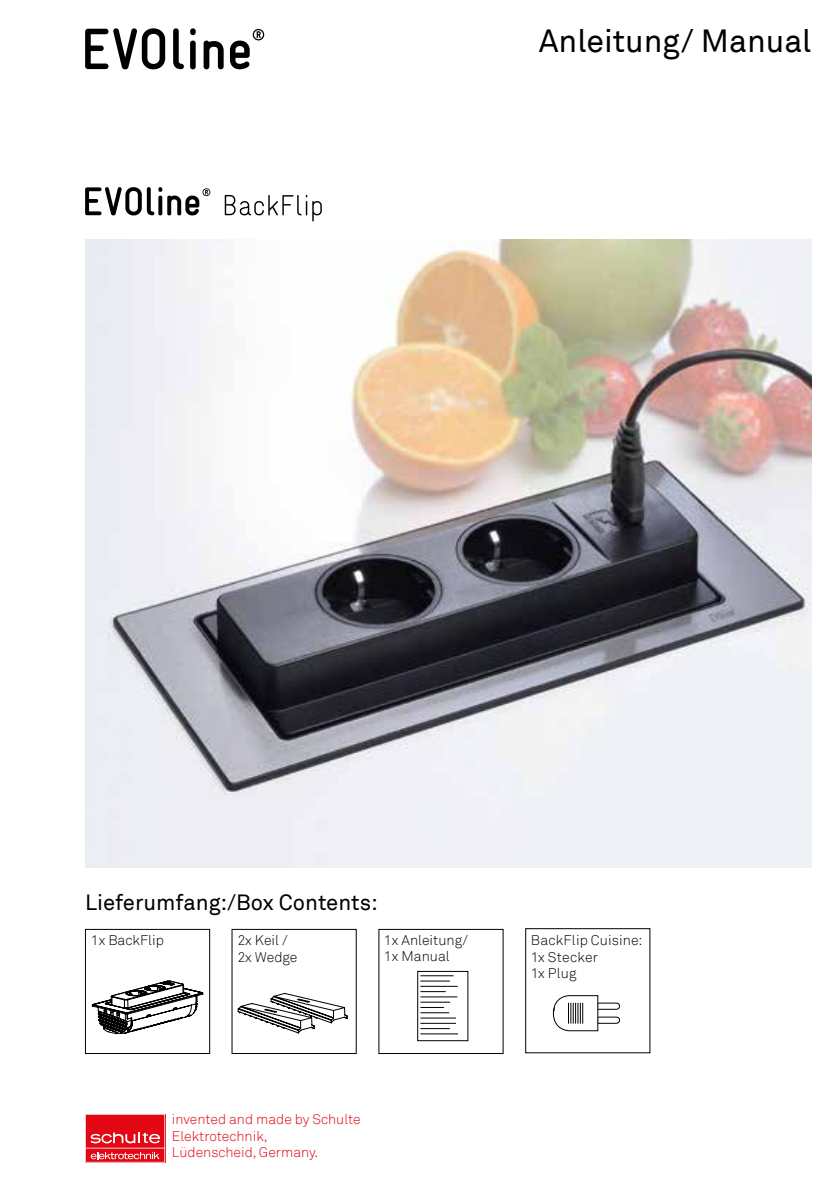
<style>
.page{position:relative;width:840px;height:1191px;background:#fff}
.page>*{position:absolute;margin:0;border:0;box-sizing:border-box;transform-origin:0 0}
.t1{font:32px "Akkurat";color:#000}
.t2{font:22px "Akkurat";color:#000}
.t3{font:300 14px/16.8px "Akkurat";color:#000}
.t4{font:300 14px/16.6px "Akkurat";color:#e30613}
</style>
<div class="page">
<div style="left:525px;top:928px;width:125px;height:125px;border:1px solid #000"></div>
<svg style="left:85px;top:1114px;width:80px;height:48px;background:#e7303b"></svg>
<svg style="left:203px;top:40px;width:20px;height:29px"></svg>
<svg style="left:173px;top:28px;width:11px;height:41px"></svg>
<svg style="left:85px;top:28px;width:80px;height:41px"></svg>
<div style="left:190px;top:41px;width:5px;height:28px;background:#000;border-radius:3px"></div>
<svg style="left:190px;top:28px;width:5px;height:7px"></svg>
<svg style="left:230px;top:29px;width:34px;height:40px"></svg>
<img style="left:85px;top:239px;width:726px;height:628px">
<svg style="left:92px;top:980px;width:111px;height:54px"></svg>
<div style="left:85px;top:929px;width:125px;height:124px;border:1px solid #000"></div>
<div style="left:417px;top:971px;width:51px;height:70px;border:1px solid #000"></div>
<hr style="left:420px;top:975px;width:41px;height:1px;background:#000">
<hr style="left:420px;top:980px;width:41px;height:1px;background:#000">
<hr style="left:420px;top:985px;width:41px;height:1px;background:#000">
<hr style="left:420px;top:991px;width:41px;height:1px;background:#000">
<hr style="left:420px;top:996px;width:41px;height:1px;background:#000">
<hr style="left:420px;top:1001px;width:41px;height:1px;background:#000">
<hr style="left:420px;top:1007px;width:41px;height:1px;background:#000">
<hr style="left:420px;top:1012px;width:41px;height:1px;background:#000">
<hr style="left:420px;top:1017px;width:41px;height:1px;background:#000">
<hr style="left:420px;top:1022px;width:41px;height:1px;background:#000">
<hr style="left:420px;top:1028px;width:41px;height:1px;background:#000">
<hr style="left:420px;top:1033px;width:41px;height:1px;background:#000">
<svg style="left:443px;top:972px;width:22px;height:63px"></svg>
<svg style="left:237px;top:993px;width:110px;height:40px"></svg>
<svg style="left:552px;top:995px;width:67px;height:36px"></svg>
<svg style="left:85px;top:187px;width:236px;height:34px"></svg>
<h1 class="t1" style="left:538px;top:22px;width:274px">Anleitung/ Manual</h1>
<h2 class="t2" style="left:85px;top:890px;width:294px">Lieferumfang:/Box Contents:</h2>
<p class="t3" style="left:91px;top:932px;width:75px">1x BackFlip</p>
<p class="t3" style="left:383px;top:931px;width:86px">1x Anleitung/<br>1x Manual</p>
<p class="t3" style="left:237px;top:932px;width:62px">2x Keil /<br>2x Wedge</p>
<p class="t3" style="left:530px;top:931px;width:113px">BackFlip Cuisine:<br>1x Stecker<br>1x Plug</p>
<p class="t4" style="left:172px;top:1111px;width:190px">invented and made by Schulte<br>Elektrotechnik,<br>Lüdenscheid, Germany.</p>
</div>
